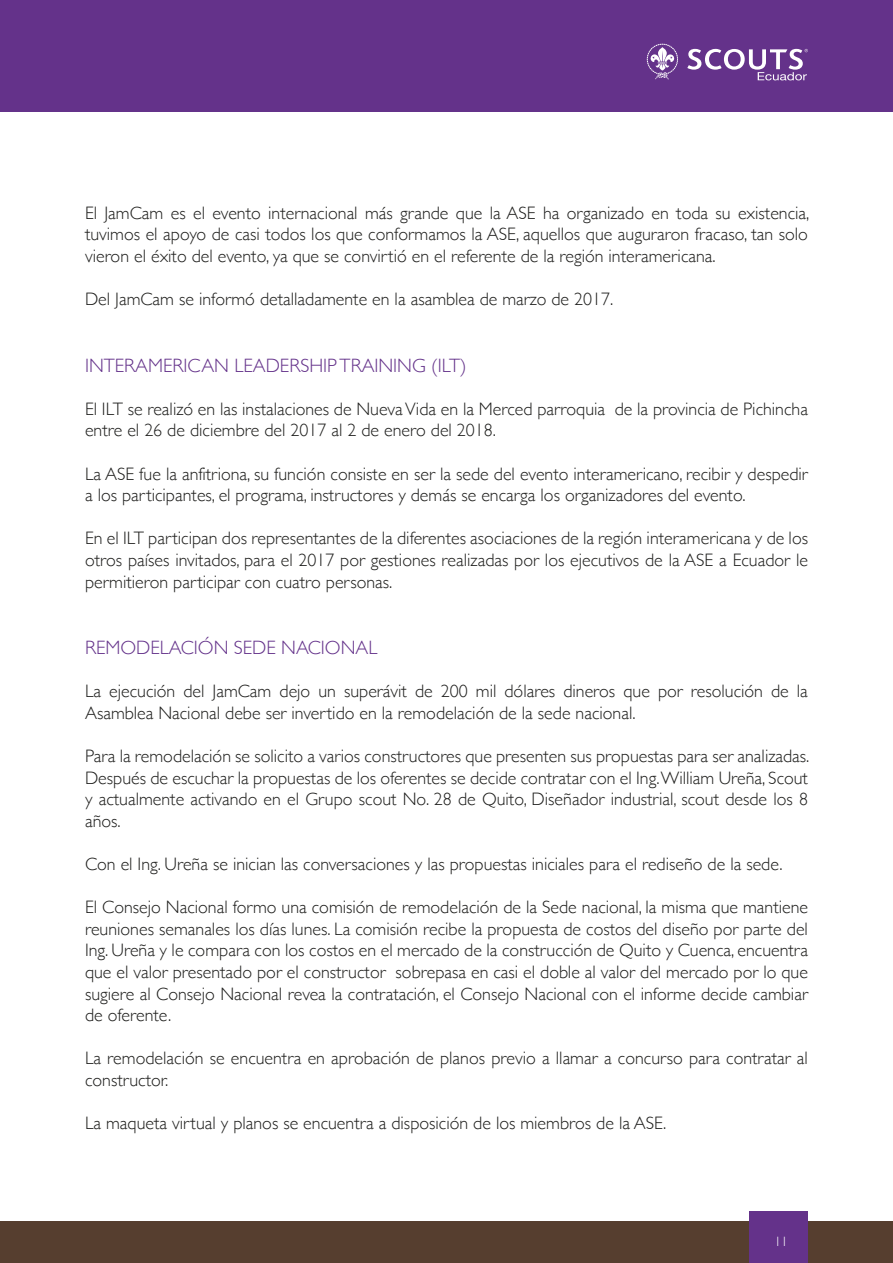
<style>
.page{position:relative;width:893px;height:1263px;background:#fff}
.page>*{position:absolute;margin:0;border:0;box-sizing:border-box;transform-origin:0 0}
.t1{font:300 19.35px "Gill Sans";color:#64328a}
.t2{font:300 18px/21.6px "Gill Sans";color:#1d1d1b;text-align:justify}
.t3{font:300 13.5px "Gill Sans";color:#fff}
</style>
<div class="page">
<div style="left:0;top:1221px;width:893px;height:42px;background:#563e2f"></div>
<div style="left:0;top:0;width:893px;height:111px;background:#64328a"></div>
<svg style="left:647px;top:44px;width:31px;height:36px"></svg>
<svg style="left:687px;top:49px;width:121px;height:31px"></svg>
<div style="left:750px;top:1211px;width:58px;height:52px;background:#64328a"></div>
<p class="t2" style="left:85px;top:201px;width:726px">El JamCam es el evento internacional más grande que la ASE ha organizado en toda su existencia, tuvimos el apoyo de casi todos los que conformamos la ASE, aquellos que auguraron fracaso, tan solo vieron el éxito del evento, ya que se convirtió en el referente de la región interamericana.</p>
<p class="t2" style="left:85px;top:288px;width:530px">Del JamCam se informó detalladamente en la asamblea de marzo de 2017.</p>
<p class="t1" style="left:85px;top:350px;width:383px">INTERAMERICAN LEADERSHIP TRAINING (ILT)</p>
<p class="t2" style="left:85px;top:397px;width:724px">El ILT se realizó en las instalaciones de Nueva Vida en la Merced parroquia de la provincia de Pichincha entre el 26 de diciembre del 2017 al 2 de enero del 2018.</p>
<p class="t2" style="left:85px;top:462px;width:724px">La ASE fue la anfitriona, su función consiste en ser la sede del evento interamericano, recibir y despedir a los participantes, el programa, instructores y demás se encarga los organizadores del evento.</p>
<p class="t2" style="left:85px;top:527px;width:724px">En el ILT participan dos representantes de la diferentes asociaciones de la región interamericana y de los otros países invitados, para el 2017 por gestiones realizadas por los ejecutivos de la ASE a Ecuador le permitieron participar con cuatro personas.</p>
<p class="t1" style="left:85px;top:632px;width:294px">REMODELACIÓN SEDE NACIONAL</p>
<p class="t2" style="left:85px;top:680px;width:724px">La ejecución del JamCam dejo un superávit de 200 mil dólares dineros que por resolución de la<br>Asamblea Nacional debe ser invertido en la remodelación de la sede nacional.</p>
<p class="t2" style="left:85px;top:744px;width:726px">Para la remodelación se solicito a varios constructores que presenten sus propuestas para ser analizadas.<br>Después de escuchar la propuestas de los oferentes se decide contratar con el Ing. William Ureña, Scout y actualmente activando en el Grupo scout No. 28 de Quito, Diseñador industrial, scout desde los 8 años.</p>
<p class="t2" style="left:85px;top:852px;width:699px">Con el Ing. Ureña se inician las conversaciones y las propuestas iniciales para el rediseño de la sede.</p>
<p class="t2" style="left:85px;top:896px;width:724px">El Consejo Nacional formo una comisión de remodelación de la Sede nacional, la misma que mantiene reuniones semanales los días lunes. La comisión recibe la propuesta de costos del diseño por parte del Ing. Ureña y le compara con los costos en el mercado de la construcción de Quito y Cuenca, encuentra que el valor presentado por el constructor sobrepasa en casi el doble al valor del mercado por lo que sugiere al Consejo Nacional revea la contratación, el Consejo Nacional con el informe decide cambiar de oferente.</p>
<p class="t2" style="left:85px;top:1047px;width:724px">La remodelación se encuentra en aprobación de planos previo a llamar a concurso para contratar al constructor.</p>
<p class="t2" style="left:85px;top:1112px;width:583px">La maqueta virtual y planos se encuentra a disposición de los miembros de la ASE.</p>
<p class="t3" style="left:774px;top:1231px;width:15px">11</p>
</div>
